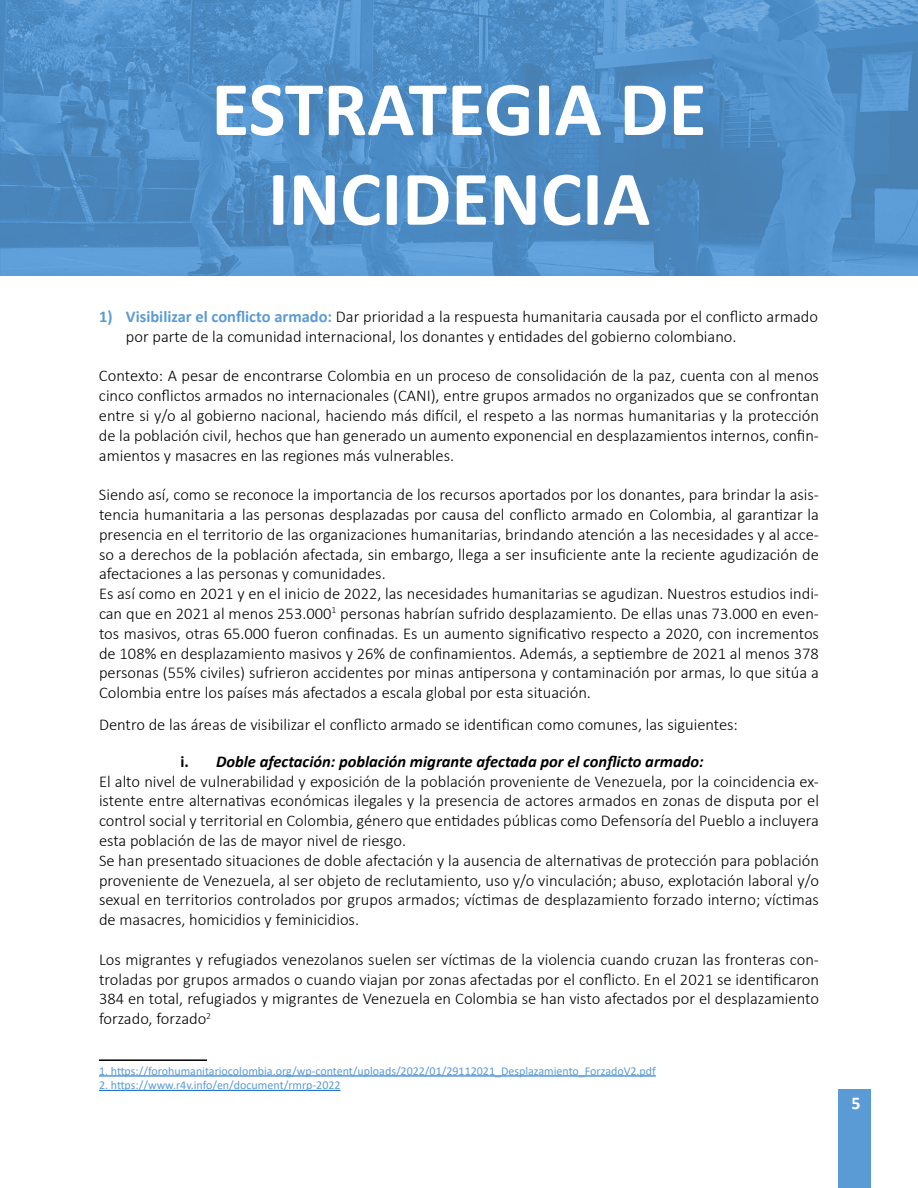
<style>
.page{position:relative;width:918px;height:1188px;background:#fff}
.page>*{position:absolute;margin:0;border:0;box-sizing:border-box;transform-origin:0 0}
.t1{font:700 78px/89.7px "Calibri";color:#fff;text-align:center}
.t2{font:700 18px "Calibri";color:#fff}
.t3{font:300 16.5px/19.8px "Calibri";color:#000}
.t4{font:12px "Calibri";color:#5b9bd5}
.s1{font-weight:700;color:#5b9bd5}
.s2{font-weight:700}
.s3{font-weight:700;font-style:italic}
</style>
<div class="page">
<div style="left:839px;top:1089px;width:32px;height:99px;background:#5b9bd5"></div>
<svg style="left:0;top:0;width:918px;height:275px;background:#508ec7"></svg>
<hr style="left:99px;top:1059px;width:108px;height:2px;background:#000">
<hr style="left:99px;top:1076px;width:557px;height:1px;background:#0563c1">
<hr style="left:99px;top:1090px;width:242px;height:1px;background:#0563c1">
<h1 class="t1" style="left:211px;top:62px;width:497px">ESTRATEGIA DE<br>INCIDENCIA</h1>
<p class="t3" style="left:126px;top:306px;width:694px;text-indent:-27px"><span class="s1">1) Visibilizar el conflicto armado:</span> Dar prioridad a la respuesta humanitaria causada por el conflicto armado por parte de la comunidad internacional, los donantes y entidades del gobierno colombiano.</p>
<p class="t3" style="left:99px;top:366px;width:722px;text-align:justify">Contexto: A pesar de encontrarse Colombia en un proceso de consolidación de la paz, cuenta con al menos cinco conflictos armados no internacionales (CANI), entre grupos armados no organizados que se confrontan entre si y/o al gobierno nacional, haciendo más difícil, el respeto a las normas humanitarias y la protección de la población civil, hechos que han generado un aumento exponencial en desplazamientos internos, confin&shy;amientos y masacres en las regiones más vulnerables.</p>
<p class="t3" style="left:99px;top:485px;width:722px">Siendo así, como se reconoce la importancia de los recursos aportados por los donantes, para brindar la asis&shy;tencia humanitaria a las personas desplazadas por causa del conflicto armado en Colombia, al garantizar la presencia en el territorio de las organizaciones humanitarias, brindando atención a las necesidades y al acce&shy;so a derechos de la población afectada, sin embargo, llega a ser insuficiente ante la reciente agudización de afectaciones a las personas y comunidades.<br>Es así como en 2021 y en el inicio de 2022, las necesidades humanitarias se agudizan. Nuestros estudios indi&shy;can que en 2021 al menos 253.000<sup>1</sup> personas habrían sufrido desplazamiento. De ellas unas 73.000 en even&shy;tos masivos, otras 65.000 fueron confinadas. Es un aumento significativo respecto a 2020, con incrementos de 108% en desplazamiento masivos y 26% de confinamientos. Además, a septiembre de 2021 al menos 378 personas (55% civiles) sufrieron accidentes por minas antipersona y contaminación por armas, lo que sitúa a Colombia entre los países más afectados a escala global por esta situación.</p>
<p class="t3" style="left:99px;top:714px;width:640px">Dentro de las áreas de visibilizar el conflicto armado se identifican como comunes, las siguientes:</p>
<p class="t3" style="left:99px;top:751px;width:722px;text-indent:82px"><span class="s2">i.</span> <span class="s3">Doble afectación: población migrante afectada por el conflicto armado:<br></span>El alto nivel de vulnerabilidad y exposición de la población proveniente de Venezuela, por la coincidencia ex&shy;istente entre alternativas económicas ilegales y la presencia de actores armados en zonas de disputa por el control social y territorial en Colombia, género que entidades públicas como Defensoría del Pueblo a incluyera esta población de las de mayor nivel de riesgo.<br>Se han presentado situaciones de doble afectación y la ausencia de alternativas de protección para población proveniente de Venezuela, al ser objeto de reclutamiento, uso y/o vinculación; abuso, explotación laboral y/o sexual en territorios controlados por grupos armados; víctimas de desplazamiento forzado interno; víctimas de masacres, homicidios y feminicidios.</p>
<p class="t3" style="left:99px;top:949px;width:721px;text-align:justify">Los migrantes y refugiados venezolanos suelen ser víctimas de la violencia cuando cruzan las fronteras con&shy;troladas por grupos armados o cuando viajan por zonas afectadas por el conflicto. En el 2021 se identificaron 384 en total, refugiados y migrantes de Venezuela en Colombia se han visto afectados por el desplazamiento forzado, forzado<sup>2</sup></p>
<p class="t4" style="left:99px;top:1062px;width:558px">1. https://forohumanitariocolombia.org/wp-content/uploads/2022/01/29112021_Desplazamiento_ForzadoV2.pdf</p>
<p class="t4" style="left:99px;top:1077px;width:243px">2. https://www.r4v.info/en/document/rmrp-2022</p>
<p class="t2" style="left:851px;top:1090px;width:11px">5</p>
</div>
